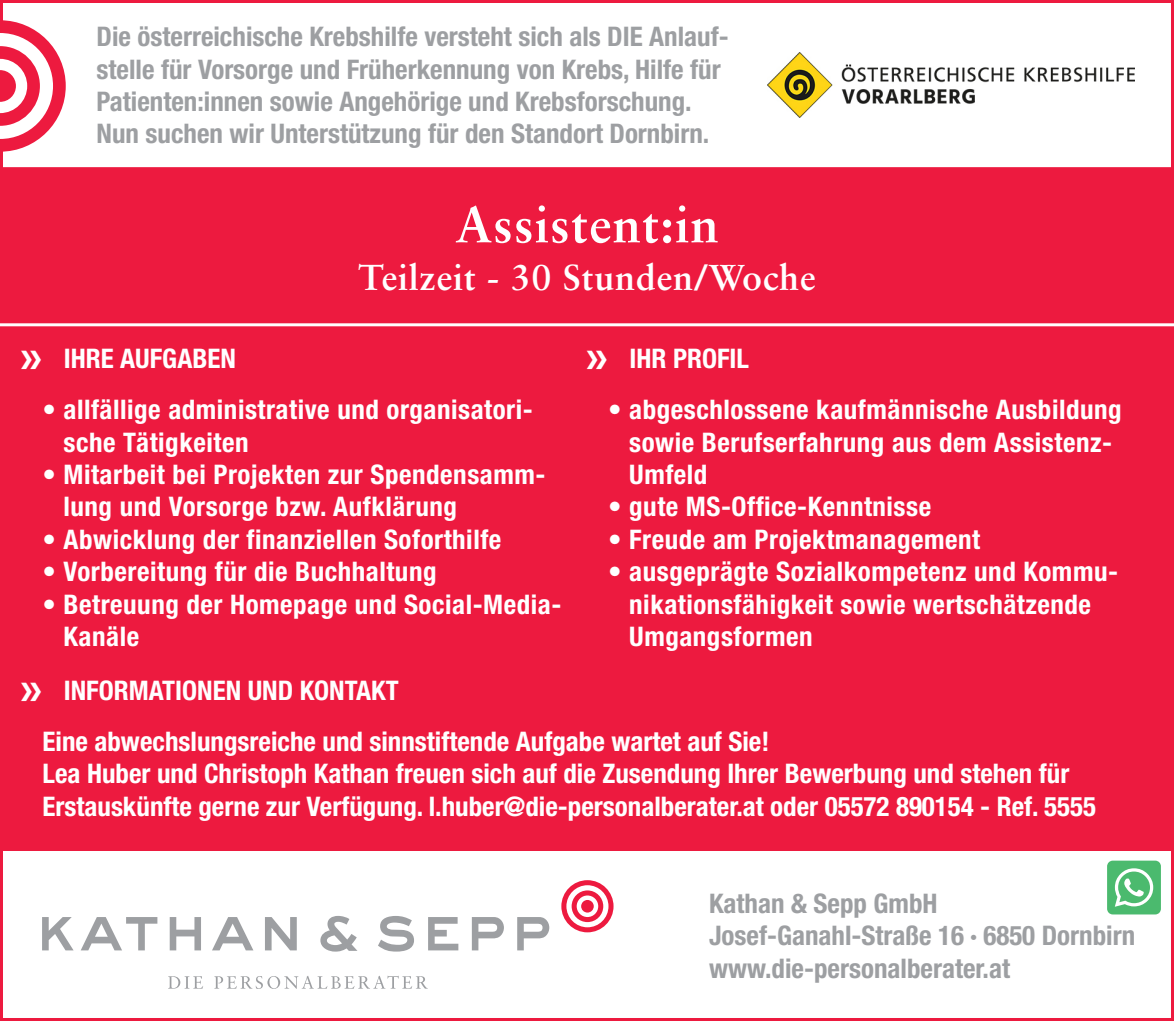
<style>
.page{position:relative;width:1174px;height:1021px;background:#fff}
.page>*{position:absolute;margin:0;border:0;box-sizing:border-box;transform-origin:0 0}
.kathan_untertitel{font:700 51px "Sabon LT Std";letter-spacing:.02em;color:#fff}
.t1{font:700 48px "Myriad Pro";color:#fff}
.kathan_untertitel-2{font:700 36px "Sabon LT Std";letter-spacing:.02em;color:#fff}
.kathan_text{font:700 condensed 27px/32.4px "Helvetica Neue LT Std";letter-spacing:.02em;color:#fff}
.kathan_text-2{font:700 condensed 27px/32.4px "Helvetica Neue LT Std";color:#fff}
.kathan_einleitung{font:700 condensed 27px "Helvetica Neue LT Std";color:#9d9fa2}
.kathan_adressblock{font:700 condensed 27px "Helvetica Neue LT Std";color:#9d9fa2}
.kathan_-_zeile_ihre_aufgaben{font:700 condensed 27px "Helvetica Neue LT Std";color:#fff}
</style>
<div class="page">
<div style="left:0;top:170px;width:1174px;height:680px;background:#ed1a3f"></div>
<div style="left:0;top:0;width:1174px;height:170px;border:3px solid #ed1a3f"></div>
<svg style="left:561px;top:880px;width:52px;height:52px"></svg>
<svg style="left:42px;top:917px;width:31px;height:33px"></svg>
<svg style="left:81px;top:917px;width:76px;height:33px"></svg>
<svg style="left:170px;top:917px;width:31px;height:33px"></svg>
<svg style="left:212px;top:917px;width:41px;height:33px"></svg>
<svg style="left:265px;top:917px;width:32px;height:33px"></svg>
<svg style="left:378px;top:916px;width:36px;height:35px"></svg>
<svg style="left:428px;top:917px;width:30px;height:33px"></svg>
<svg style="left:472px;top:917px;width:32px;height:33px"></svg>
<svg style="left:517px;top:917px;width:32px;height:33px"></svg>
<svg style="left:168px;top:976px;width:35px;height:12px"></svg>
<svg style="left:214px;top:975px;width:213px;height:13px"></svg>
<svg style="left:320px;top:916px;width:37px;height:35px"></svg>
<svg style="left:0;top:20px;width:66px;height:132px"></svg>
<hr style="left:0;top:323px;width:1174px;height:3px;background:#fff">
<img style="left:767px;top:52px;width:367px;height:66px">
<p class="kathan_einleitung" style="left:97px;top:20px;width:633px">Die österreichische Krebshilfe versteht sich als DIE Anlauf-</p>
<p class="kathan_einleitung" style="left:97px;top:53px;width:625px">stelle für Vorsorge und Früherkennung von Krebs, Hilfe für</p>
<p class="kathan_einleitung" style="left:97px;top:85px;width:596px">Patienten:innen sowie Angehörige und Krebsforschung.</p>
<p class="kathan_einleitung" style="left:97px;top:117px;width:614px">Nun suchen wir Unterstützung für den Standort Dornbirn.</p>
<p class="kathan_untertitel" style="left:455px;top:193px;width:265px">Assistent:in</p>
<p class="kathan_untertitel-2" style="left:358px;top:255px;width:459px">Teilzeit - 30 Stunden/Woche</p>
<p class="t1" style="left:20px;top:325px;width:24px">»</p>
<p class="t1" style="left:586px;top:325px;width:24px">»</p>
<p class="kathan_-_zeile_ihre_aufgaben" style="left:629px;top:342px;width:121px">IHR PROFIL</p>
<p class="kathan_-_zeile_ihre_aufgaben" style="left:64px;top:342px;width:174px">IHRE AUFGABEN</p>
<p class="kathan_text" style="left:64px;top:393px;width:471px;text-indent:-21px">• allfällige administrative und organisatori&shy;sche Tätigkeiten</p>
<p class="kathan_text" style="left:64px;top:458px;width:483px;text-indent:-21px">• Mitarbeit bei Projekten zur Spendensamm&shy;lung und Vorsorge bzw. Aufklärung</p>
<p class="kathan_text" style="left:43px;top:522px;width:460px">• Abwicklung der finanziellen Soforthilfe</p>
<p class="kathan_text" style="left:43px;top:555px;width:395px">• Vorbereitung für die Buchhaltung</p>
<p class="kathan_text" style="left:64px;top:587px;width:499px;text-indent:-21px">• Betreuung der Homepage und Social-Media-<br>Kanäle</p>
<p class="t1" style="left:20px;top:656px;width:24px">»</p>
<p class="kathan_-_zeile_ihre_aufgaben" style="left:64px;top:674px;width:336px">INFORMATIONEN UND KONTAKT</p>
<p class="kathan_text" style="left:629px;top:393px;width:494px;text-indent:-21px">• abgeschlossene kaufmännische Ausbildung sowie Berufserfahrung aus dem Assistenz-<br>Umfeld</p>
<p class="kathan_text" style="left:608px;top:490px;width:324px">• gute MS-Office-Kenntnisse</p>
<p class="kathan_text" style="left:608px;top:522px;width:373px">• Freude am Projektmanagement</p>
<p class="kathan_text" style="left:629px;top:555px;width:490px;text-indent:-21px">• ausgeprägte Sozialkompetenz und Kommu&shy;nikationsfähigkeit sowie wertschätzende<br>Umgangsformen</p>
<p class="kathan_text-2" style="left:43px;top:724px;width:728px">Eine abwechslungsreiche und sinnstiftende Aufgabe wartet auf Sie!</p>
<p class="kathan_text-2" style="left:43px;top:757px;width:1055px">Lea Huber und Christoph Kathan freuen sich auf die Zusendung Ihrer Bewerbung und stehen für<br>Erstauskünfte gerne zur Verfügung. l.huber@die-personalberater.at oder 05572 890154 - Ref. 5555</p>
<p class="kathan_adressblock" style="left:709px;top:886px;width:230px">Kathan &amp; Sepp GmbH</p>
<p class="kathan_adressblock" style="left:709px;top:919px;width:427px">Josef-Ganahl-Straße 16 · 6850 Dornbirn</p>
<p class="kathan_adressblock" style="left:709px;top:951px;width:302px">www.die-personalberater.at</p>
</div>
